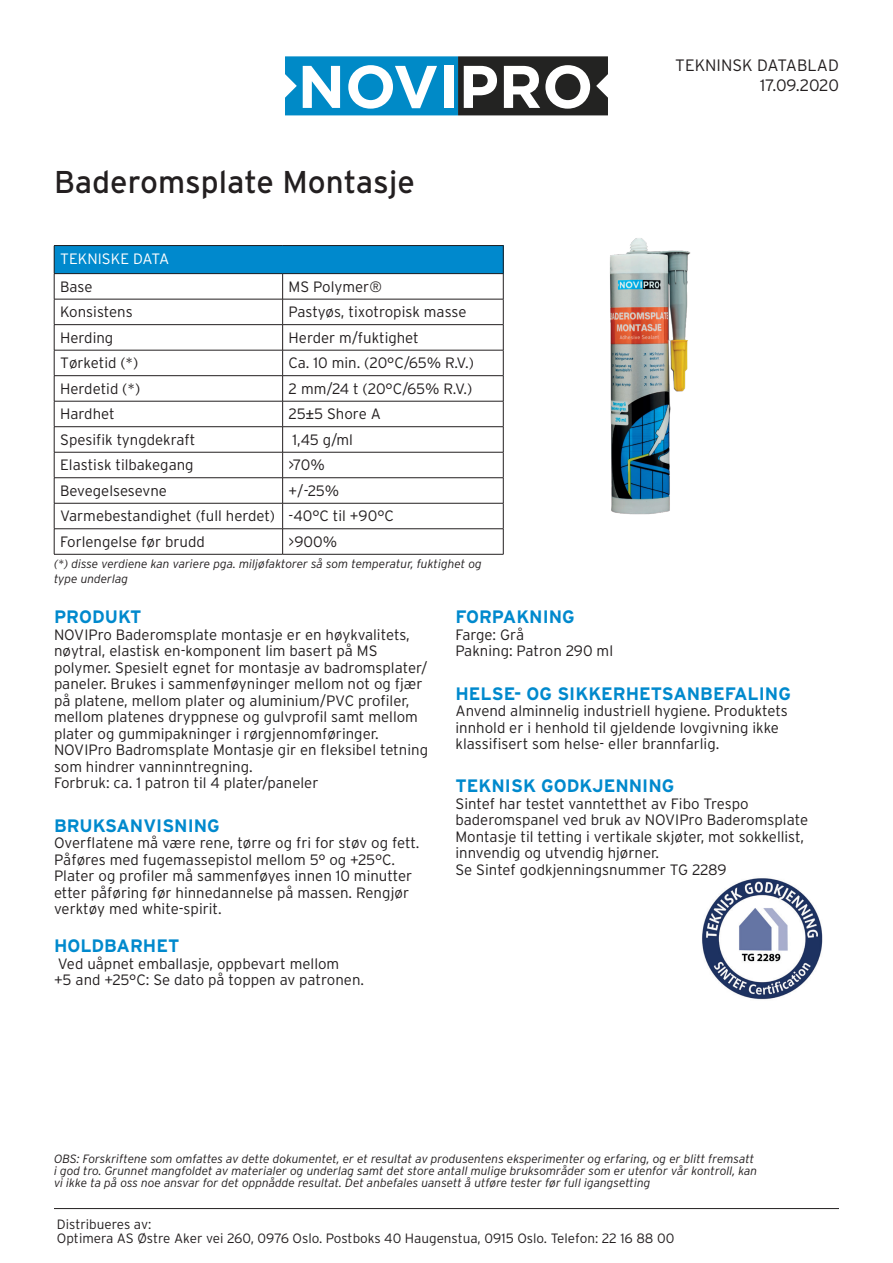
<style>
.page{position:relative;width:893px;height:1263px;background:#fff}
.page>*{position:absolute;margin:0;border:0;box-sizing:border-box;transform-origin:0 0}
.t1{font:31.5px "Interstate";color:#231f20}
.t2{font:700 18px "Interstate";color:#0089cd}
.t3{font:300 16.5px/19.8px "Interstate";color:#231f20;text-align:right}
.t4{font:300 15px/16.5px "Interstate";color:#231f20}
.t5{font:300 15px "Interstate";color:#fff}
.t6{font:300 13.5px/13.5px "Interstate";color:#231f20}
.t7{font:italic 300 12px/12px "Interstate";color:#231f20}
.s1{font-family:"Arial";font-weight:400}
</style>
<div class="page">
<img style="left:702px;top:878px;width:121px;height:122px">
<svg style="left:285px;top:56px;width:323px;height:60px"></svg>
<div style="left:54px;top:246px;width:449px;height:28px;background:#0089cd"></div>
<hr style="left:54px;top:299px;width:229px;height:1px;background:#231f20">
<hr style="left:283px;top:299px;width:220px;height:1px;background:#231f20">
<hr style="left:54px;top:324px;width:229px;height:1px;background:#231f20">
<hr style="left:283px;top:324px;width:220px;height:1px;background:#231f20">
<hr style="left:54px;top:350px;width:229px;height:1px;background:#231f20">
<hr style="left:283px;top:350px;width:220px;height:1px;background:#231f20">
<hr style="left:54px;top:375px;width:229px;height:1px;background:#231f20">
<hr style="left:283px;top:375px;width:220px;height:1px;background:#231f20">
<hr style="left:54px;top:401px;width:229px;height:1px;background:#231f20">
<hr style="left:283px;top:401px;width:220px;height:1px;background:#231f20">
<hr style="left:54px;top:426px;width:229px;height:1px;background:#231f20">
<hr style="left:283px;top:426px;width:220px;height:1px;background:#231f20">
<hr style="left:54px;top:452px;width:229px;height:1px;background:#231f20">
<hr style="left:283px;top:452px;width:220px;height:1px;background:#231f20">
<hr style="left:54px;top:477px;width:229px;height:1px;background:#231f20">
<hr style="left:283px;top:477px;width:220px;height:1px;background:#231f20">
<hr style="left:54px;top:503px;width:229px;height:1px;background:#231f20">
<hr style="left:283px;top:503px;width:220px;height:1px;background:#231f20">
<hr style="left:54px;top:528px;width:229px;height:1px;background:#231f20">
<hr style="left:283px;top:528px;width:220px;height:1px;background:#231f20">
<svg style="left:282px;top:274px;width:1px;height:280px"></svg>
<hr style="left:54px;top:554px;width:229px;height:1px;background:#231f20">
<hr style="left:283px;top:554px;width:220px;height:1px;background:#231f20">
<hr style="left:54px;top:245px;width:229px;height:1px;background:#231f20">
<svg style="left:54px;top:246px;width:1px;height:308px"></svg>
<hr style="left:283px;top:245px;width:220px;height:1px;background:#231f20">
<svg style="left:503px;top:246px;width:1px;height:308px"></svg>
<hr style="left:54px;top:273px;width:229px;height:1px;background:#231f20">
<hr style="left:283px;top:273px;width:220px;height:1px;background:#231f20">
<hr style="left:54px;top:1208px;width:785px;height:1px;background:#231f20">
<img style="left:610px;top:238px;width:81px;height:277px">
<h1 class="t1" style="left:54px;top:164px;width:362px">Baderomsplate Montasje</h1>
<p class="t5" style="left:60px;top:250px;width:111px">TEKNISKE DATA</p>
<p class="t4" style="left:60px;top:278px;width:34px">Base</p>
<p class="t4" style="left:289px;top:278px;width:95px">MS Polymer®</p>
<p class="t4" style="left:60px;top:303px;width:74px">Konsistens</p>
<p class="t4" style="left:289px;top:303px;width:179px">Pastyøs, tixotropisk masse</p>
<p class="t4" style="left:60px;top:329px;width:55px">Herding</p>
<p class="t4" style="left:289px;top:329px;width:132px">Herder m/fuktighet</p>
<p class="t4" style="left:60px;top:354px;width:80px">Tørketid (*)</p>
<p class="t4" style="left:289px;top:354px;width:187px">Ca. 10 min. (20°C/65% R.V.)</p>
<p class="t4" style="left:60px;top:380px;width:82px">Herdetid (*)</p>
<p class="t4" style="left:289px;top:380px;width:185px">2 mm/24 t (20°C/65% R.V.)</p>
<p class="t4" style="left:60px;top:406px;width:56px">Hardhet</p>
<p class="t4" style="left:289px;top:406px;width:94px">25<span class="s1">±</span>5 Shore A</p>
<p class="t4" style="left:60px;top:431px;width:137px">Spesifik tyngdekraft</p>
<p class="t4" style="left:293px;top:431px;width:62px">1,45 g/ml</p>
<p class="t4" style="left:60px;top:457px;width:135px">Elastisk tilbakegang</p>
<p class="t4" style="left:289px;top:457px;width:38px">&gt;70%</p>
<p class="t4" style="left:60px;top:482px;width:108px">Bevegelsesevne</p>
<p class="t4" style="left:60px;top:478px;width:335px;line-height:25.5px;text-indent:228px">+/-25%<br>Varmebestandighet (full herdet) -40°C til +90°C<br>Forlengelse før brudd</p>
<p class="t4" style="left:289px;top:533px;width:50px">&gt;900%</p>
<p class="t7" style="left:54px;top:557px;width:429px;line-height:14.4px">(*) disse verdiene kan variere pga. miljøfaktorer så som temperatur, fuktighet og type underlag</p>
<p class="t3" style="left:675px;top:56px;width:165px">TEKNINSK DATABLAD<br>17.09.2020</p>
<p class="t2" style="left:54px;top:607px;width:89px">PRODUKT</p>
<p class="t4" style="left:54px;top:626px;width:376px">NOVIPro Baderomsplate montasje er en høykvalitets, nøytral, elastisk en-komponent lim basert på MS polymer. Spesielt egnet for montasje av badromsplater/ paneler. Brukes i sammenføyninger mellom not og fjær på platene, mellom plater og aluminium/PVC profiler, mellom platenes dryppnese og gulvprofil samt mellom plater og gummipakninger i rørgjennomføringer.<br>NOVIPro Badromsplate Montasje gir en fleksibel tetning som hindrer vanninntregning.<br>Forbruk: ca. 1 patron til 4 plater/paneler</p>
<p class="t2" style="left:54px;top:815px;width:167px">BRUKSANVISNING</p>
<p class="t4" style="left:54px;top:834px;width:367px">Overflatene må være rene, tørre og fri for støv og fett.<br>Påføres med fugemassepistol mellom 5° og +25°C.<br>Plater og profiler må sammenføyes innen 10 minutter etter påføring før hinnedannelse på massen. Rengjør verktøy med white-spirit.</p>
<p class="t2" style="left:54px;top:936px;width:127px">HOLDBARHET</p>
<p class="t4" style="left:54px;top:955px;width:312px">Ved uåpnet emballasje, oppbevart mellom<br>+5 and +25°C: Se dato på toppen av patronen.</p>
<p class="t2" style="left:455px;top:607px;width:121px">FORPAKNING</p>
<p class="t4" style="left:455px;top:626px;width:159px">Farge: Grå<br>Pakning: Patron 290 ml</p>
<p class="t2" style="left:455px;top:683px;width:337px">HELSE- OG SIKKERHETSANBEFALING</p>
<p class="t4" style="left:455px;top:702px;width:334px">Anvend alminnelig industriell hygiene. Produktets innhold er i henhold til gjeldende lovgivning ikke klassifisert som helse- eller brannfarlig.</p>
<p class="t2" style="left:455px;top:776px;width:220px">TEKNISK GODKJENNING</p>
<p class="t4" style="left:455px;top:795px;width:354px">Sintef har testet vanntetthet av Fibo Trespo baderomspanel ved bruk av NOVIPro Baderomsplate Montasje til tetting i vertikale skjøter, mot sokkellist, innvendig og utvendig hjørner.<br>Se Sintef godkjenningsnummer TG 2289</p>
<p class="t7" style="left:54px;top:1153px;width:705px">OBS: Forskriftene som omfattes av dette dokumentet, er et resultat av produsentens eksperimenter og erfaring, og er blitt fremsatt i god tro. Grunnet mangfoldet av materialer og underlag samt det store antall mulige bruksområder som er utenfor vår kontroll, kan vi ikke ta på oss noe ansvar for det oppnådde resultat. Det anbefales uansett å utføre tester før full igangsetting</p>
<p class="t6" style="left:57px;top:1217px;width:619px">Distribueres av:<br>Optimera AS Østre Aker vei 260, 0976 Oslo. Postboks 40 Haugenstua, 0915 Oslo. Telefon: 22 16 88 00</p>
</div>
